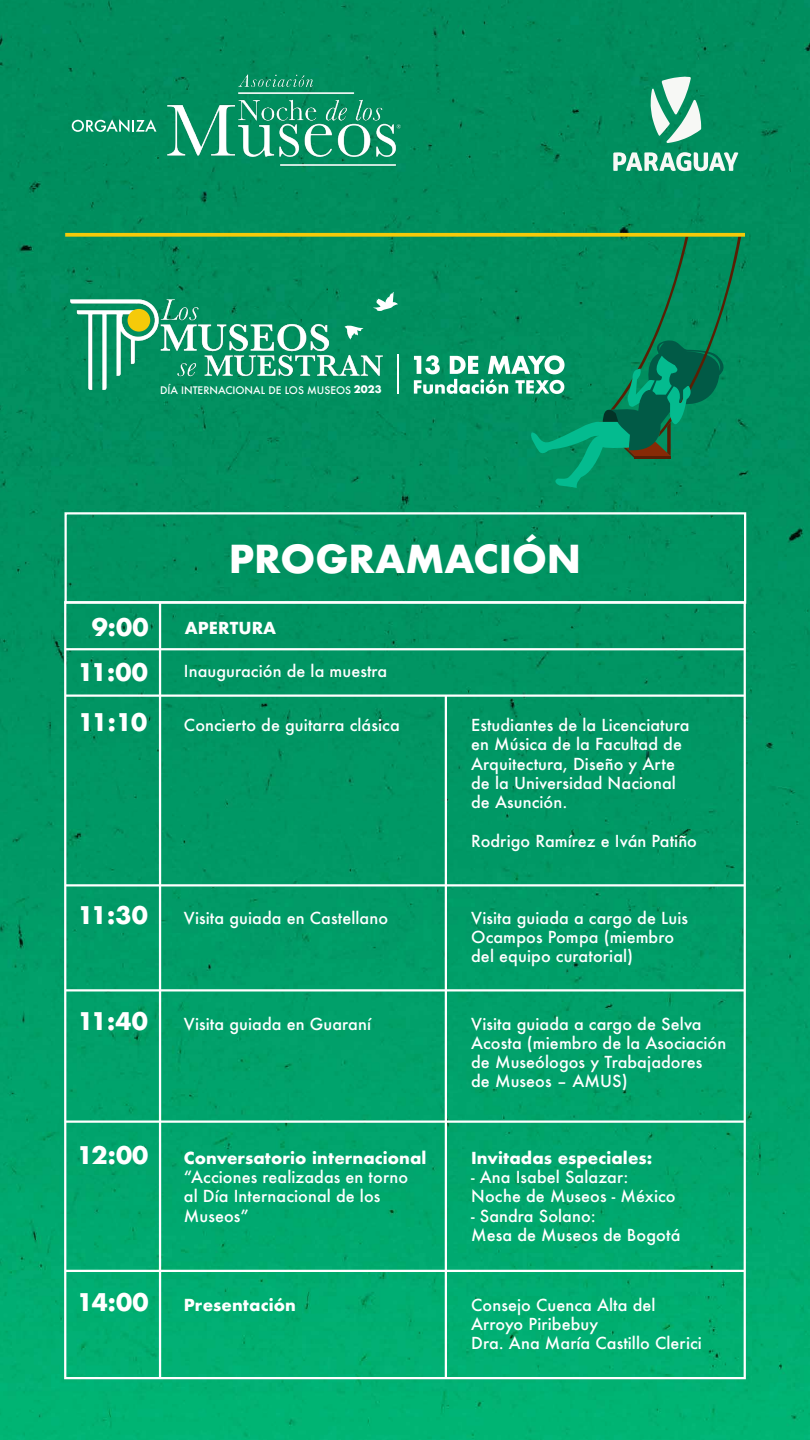
<style>
.page{position:relative;width:810px;height:1440px;background:#fff}
.page>*{position:absolute;margin:0;border:0;box-sizing:border-box;transform-origin:0 0}
.t1{font:700 37.5px "Futura";color:#fff}
.t2{font:700 23.62px "Futura";letter-spacing:-.035em;color:#fff}
.t3{font:500 16.12px/19.3px "Futura";letter-spacing:.005em;color:#fff}
.t4{font:700 16.12px "Futura";letter-spacing:.005em;color:#fff}
.t5{font:500 10.12px "Futura";color:#fff}
.s1{font-weight:700}
</style>
<div class="page">
<img style="left:0;top:0;width:810px;height:1440px">
<svg style="left:72px;top:119px;width:84px;height:13px"></svg>
<img style="left:164px;top:70px;width:241px;height:99px">
<svg style="left:651px;top:77px;width:50px;height:66px"></svg>
<svg style="left:613px;top:152px;width:125px;height:20px"></svg>
<svg style="left:373px;top:292px;width:25px;height:19px"></svg>
<img style="left:65px;top:294px;width:324px;height:102px">
<div style="left:128px;top:309px;width:22px;height:23px;background:#f5ca09;border-radius:50%"></div>
<hr style="left:397px;top:355px;width:1px;height:35px;background:#fff">
<hr style="left:397px;top:358px;width:1px;height:35px;background:#fff">
<svg style="left:414px;top:237px;width:327px;height:251px;background:#098e62"></svg>
<svg style="left:65px;top:233px;width:680px;height:4px;background:#e0c40f"></svg>
<div style="left:64px;top:512px;width:682px;height:92px;border:2px solid #fff"></div>
<hr style="left:65px;top:648px;width:680px;height:2px;background:#fff">
<hr style="left:65px;top:694px;width:680px;height:3px;background:#fff">
<hr style="left:65px;top:884px;width:680px;height:2px;background:#fff">
<hr style="left:65px;top:989px;width:680px;height:3px;background:#fff">
<hr style="left:65px;top:1120px;width:680px;height:3px;background:#fff">
<hr style="left:65px;top:1270px;width:680px;height:2px;background:#fff">
<hr style="left:159px;top:602px;width:2px;height:776px;background:#fff">
<hr style="left:445px;top:695px;width:2px;height:683px;background:#fff">
<p class="t5" style="left:160px;top:383px;width:223px">DÍA INTERNACIONAL DE LOS MUSEOS <span class="s1">2023</span></p>
<h1 class="t1" style="left:229px;top:531px;width:354px">PROGRAMACIÓN</h1>
<h2 class="t2" style="left:92px;top:610px;width:58px">9:00</h2>
<p class="t4" style="left:185px;top:616px;width:93px">APERTURA</p>
<h2 class="t2" style="left:78px;top:655px;width:72px">11:00</h2>
<p class="t3" style="left:184px;top:661px;width:205px">Inauguración de la muestra</p>
<h2 class="t2" style="left:78px;top:705px;width:71px">11:10</h2>
<p class="t3" style="left:184px;top:715px;width:217px">Concierto de guitarra clásica</p>
<p class="t3" style="left:471px;top:715px;width:220px">Estudiantes de la Licenciatura en Música de la Facultad de<br>Arquitectura, Diseño y Arte de la Universidad Nacional de Asunción.</p>
<p class="t3" style="left:471px;top:831px;width:227px">Rodrigo Ramírez e Iván Patiño</p>
<h2 class="t2" style="left:78px;top:898px;width:72px">11:30</h2>
<p class="t3" style="left:184px;top:908px;width:206px">Visita guiada en Castellano</p>
<p class="t3" style="left:471px;top:908px;width:218px">Visita guiada a cargo de Luis<br>Ocampos Pompa (miembro del equipo curatorial)</p>
<h2 class="t2" style="left:78px;top:1004px;width:72px">11:40</h2>
<p class="t3" style="left:184px;top:1014px;width:189px">Visita guiada en Guaraní</p>
<p class="t3" style="left:471px;top:1014px;width:257px">Visita guiada a cargo de Selva<br>Acosta (miembro de la Asociación de Museólogos y Trabajadores<br>de Museos – AMUS)</p>
<h2 class="t2" style="left:77px;top:1138px;width:73px">12:00</h2>
<p class="t4" style="left:184px;top:1146px;width:244px">Conversatorio internacional</p>
<p class="t3" style="left:184px;top:1167px;width:226px">“Acciones realizadas en torno al Día Internacional de los<br>Museos”</p>
<p class="t4" style="left:471px;top:1146px;width:183px">Invitadas especiales:</p>
<p class="t3" style="left:471px;top:1167px;width:206px">- Ana Isabel Salazar:<br>Noche de Museos - México</p>
<p class="t3" style="left:471px;top:1206px;width:211px">- Sandra Solano:<br>Mesa de Museos de Bogotá</p>
<h2 class="t2" style="left:77px;top:1285px;width:73px">14:00</h2>
<p class="t4" style="left:184px;top:1293px;width:113px">Presentación</p>
<p class="t3" style="left:471px;top:1295px;width:232px">Consejo Cuenca Alta del<br>Arroyo Piribebuy<br>Dra. Ana María Castillo Clerici</p>
</div>
